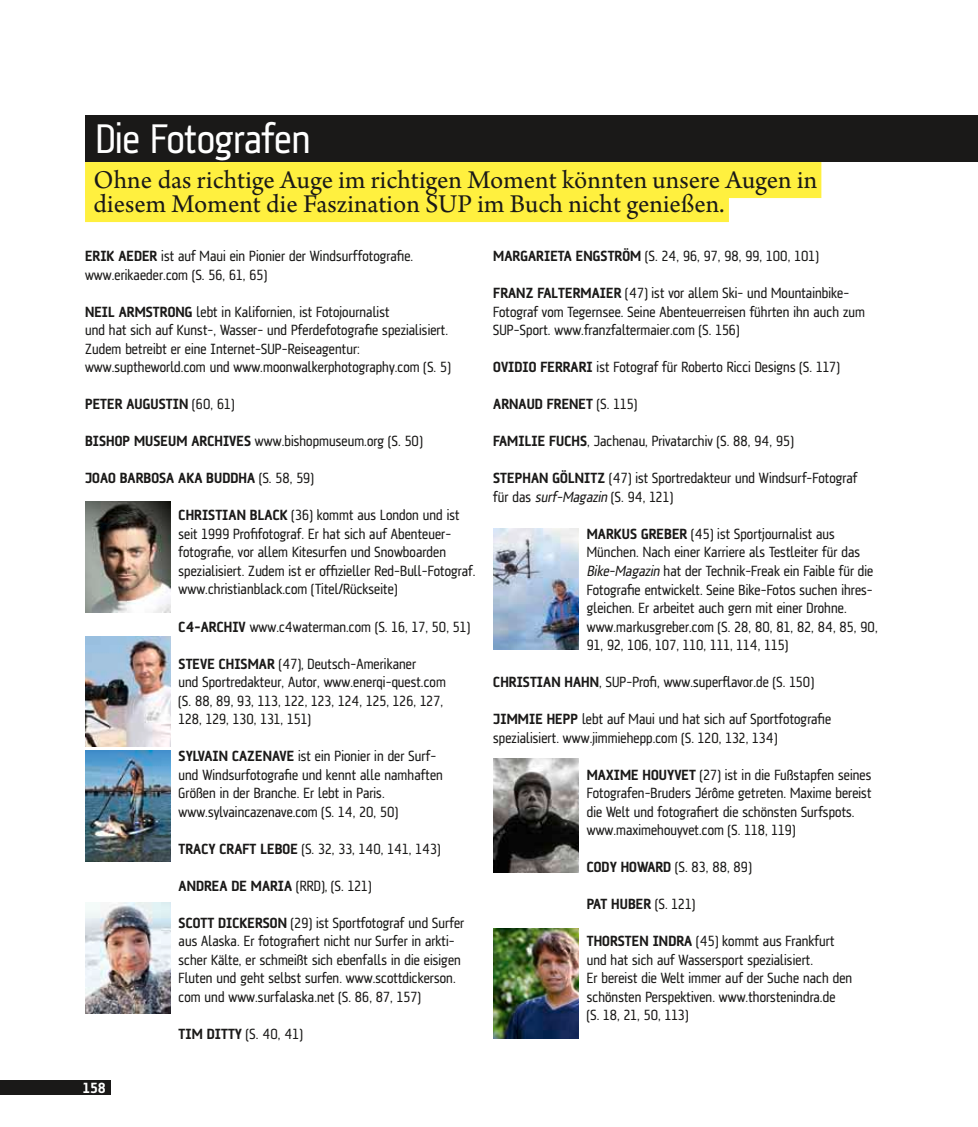
<style>
.page{position:relative;width:978px;height:1127px;background:#fff}
.page>*{position:absolute;margin:0;border:0;box-sizing:border-box;transform-origin:0 0}
.t1{font:42px "AF Klampenborg";color:#fff}
.t2{font:27px/24px "Arno Pro";letter-spacing:.005em;color:#1a1918}
.t3{font:15px/18.5px "AF Klampenborg";letter-spacing:.005em;color:#1a1918}
.t4{font:700 15px "AF Klampenborg";letter-spacing:.005em;color:#1a1918}
.t5{font:700 15px "AF Klampenborg";color:#fff}
.s1{font-weight:700}
.s2{font-weight:400}
.s3{font-style:italic}
</style>
<div class="page">
<div style="left:0;top:1080px;width:111px;height:15px;background:#1a1918"></div>
<div style="left:85px;top:115px;width:893px;height:47px;background:#1a1918"></div>
<div style="left:85px;top:162px;width:736px;height:36px;background:#fff03f"></div>
<div style="left:85px;top:186px;width:644px;height:36px;background:#fff03f"></div>
<img style="left:493px;top:928px;width:85px;height:111px">
<img style="left:493px;top:528px;width:85px;height:121px">
<img style="left:85px;top:502px;width:85px;height:110px">
<img style="left:85px;top:751px;width:85px;height:110px">
<img style="left:85px;top:902px;width:85px;height:111px">
<img style="left:493px;top:758px;width:85px;height:114px">
<img style="left:85px;top:636px;width:85px;height:111px">
<h1 class="t1" style="left:96px;top:115px;width:216px">Die Fotografen</h1>
<h2 class="t2" style="left:94px;top:169px;width:725px">Ohne das richtige Auge im richtigen Moment könnten unsere Augen in diesem Moment die Faszination SUP im Buch nicht genießen.</h2>
<p class="t3" style="left:85px;top:246px;width:330px"><span class="s1">ERIK AEDER</span> ist auf Maui ein Pionier der Windsurffotografie. www.erikaeder.com (S. 56, 61, 65)</p>
<p class="t4" style="left:85px;top:303px;width:44px">NEIL ARMS</p>
<p class="t4" style="left:493px;top:247px;width:131px">MARGARIETA ENGSTRÖM</p>
<p class="t3" style="left:645px;top:246px;width:175px">(S. 24, 96, 97, 98, 99, 100, 101)</p>
<p class="t3" style="left:493px;top:283px;width:373px"><span class="s1">FRANZ FALTERMAIER</span> (47) ist vor allem Ski- und Mountainbike-<br>Fotograf vom Tegernsee. Seine Abenteuerreisen führten ihn auch zum<br>SUP-Sport. www.franzfaltermaier.com (S. 156)</p>
<p class="t3" style="left:493px;top:357px;width:348px"><span class="s1">OVIDIO FERRARI</span> ist Fotograf für Roberto Ricci Designs (S. 117)</p>
<p class="t4" style="left:493px;top:395px;width:145px">ARNAUD FRENET <span class="s2">(S. 115)</span></p>
<p class="t3" style="left:493px;top:431px;width:302px"><span class="s1">FAMILIE FUCHS</span>, Jachenau, Privatarchiv (S. 88, 94, 95)</p>
<p class="t3" style="left:493px;top:468px;width:366px"><span class="s1">STEPHAN GÖLNITZ</span> (47) ist Sportredakteur und Windsurf-Fotograf für das <span class="s3">surf-Magazin</span> (S. 94, 121)</p>
<p class="t4" style="left:587px;top:525px;width:63px">MARKUS GREBER</p>
<p class="t3" style="left:85px;top:302px;width:367px;text-indent:68px"><span class="s1">TRONG</span> lebt in Kalifornien, ist Fotojournalist<br>und hat sich auf Kunst-, Wasser- und Pferdefotografie spezialisiert.<br>Zudem betreibt er eine Internet-SUP-Reiseagentur: www.suptheworld.com und www.moonwalkerphotography.com (S. 5)</p>
<p class="t4" style="left:85px;top:395px;width:151px">PETER AUGUSTIN <span class="s2">(60, 61)</span></p>
<p class="t4" style="left:85px;top:432px;width:116px">BISHOP MUSEUM ARCH</p>
<p class="t3" style="left:223px;top:432px;width:201px"><span class="s1">IVES</span> www.bishopmuseum.org (S. 50)</p>
<p class="t4" style="left:85px;top:470px;width:60px">JOAO BARBOS</p>
<p class="t4" style="left:166px;top:470px;width:149px">A AKA BUDDHA <span class="s2">(S. 58, 59)</span></p>
<p class="t3" style="left:179px;top:506px;width:298px"><span class="s1">CHRISTIAN BLACK</span> (36) kommt aus London und ist seit 1999 Profifotograf. Er hat sich auf Abenteuer&shy;fotografie, vor allem Kitesurfen und Snowboarden spezialisiert. Zudem ist er offizieller Red-Bull-Fotograf. www.christianblack.com (Titel/Rückseite)</p>
<p class="t4" style="left:179px;top:618px;width:31px">C4-ARCH</p>
<p class="t3" style="left:232px;top:617px;width:239px"><span class="s1">IV</span> www.c4waterman.com (S. 16, 17, 50, 51)</p>
<p class="t4" style="left:179px;top:655px;width:22px">STEVE</p>
<p class="t3" style="left:587px;top:524px;width:292px;text-indent:104px">(45) ist Sportjournalist aus München. Nach einer Karriere als Testleiter für das <span class="s3">Bike-Magazin</span> hat der Technik-Freak ein Faible für die Fotografie entwickelt. Seine Bike-Fotos suchen ihres&shy;gleichen. Er arbeitet auch gern mit einer Drohne. www.markusgreber.com (S. 28, 80, 81, 82, 84, 85, 90, 91, 92, 106, 107, 110, 111, 114, 115)</p>
<p class="t3" style="left:493px;top:672px;width:322px"><span class="s1">CHRISTIAN HAHN</span>, SUP-Profi, www.superflavor.de (S. 150)</p>
<p class="t3" style="left:493px;top:709px;width:340px"><span class="s1">JIMMIE HEPP</span> lebt auf Maui und hat sich auf Sportfotografie spezialisiert. www.jimmiehepp.com (S. 120, 132, 134)</p>
<p class="t3" style="left:587px;top:765px;width:286px"><span class="s1">MAXIME HOUYVET</span> (27) ist in die Fußstapfen seines Fotografen-Bruders Jérôme getreten. Maxime bereist die Welt und fotografiert die schönsten Surfspots. www.maximehouyvet.com (S. 118, 119)</p>
<p class="t3" style="left:587px;top:857px;width:166px"><span class="s1">CODY HOWARD</span> (S. 83, 88, 89)</p>
<p class="t4" style="left:587px;top:895px;width:50px">PAT HUBER</p>
<p class="t3" style="left:655px;top:895px;width:42px">(S. 121)</p>
<p class="t4" style="left:587px;top:932px;width:9px">THORS</p>
<p class="t3" style="left:179px;top:654px;width:269px;text-indent:40px"><span class="s1">CHISMAR</span> (47), Deutsch-Amerikaner<br>und Sportredakteur, Autor, www.enerqi-quest.com (S. 88, 89, 93, 113, 122, 123, 124, 125, 126, 127, 128, 129, 130, 131, 151)</p>
<p class="t3" style="left:179px;top:746px;width:266px"><span class="s1">SYLVAIN CAZENAVE</span> ist ein Pionier in der Surf&shy;und Windsurfotografie und kennt alle namhaften Größen in der Branche. Er lebt in Paris. www.sylvaincazenave.com (S. 14, 20, 50)</p>
<p class="t4" style="left:179px;top:840px;width:91px">TRACY CRAFT LEBOE</p>
<p class="t3" style="left:302px;top:839px;width:140px">(S. 32, 33, 140, 141, 143)</p>
<p class="t4" style="left:179px;top:877px;width:194px">ANDREA DE MARIA <span class="s2">(RRD), (S. 121)</span></p>
<p class="t4" style="left:179px;top:914px;width:63px">SCOTT DICKERSO</p>
<p class="t3" style="left:179px;top:913px;width:287px;text-indent:99px"><span class="s1">N</span> (29) ist Sportfotograf und Surfer aus Alaska. Er fotografiert nicht nur Surfer in arkti&shy;scher Kälte, er schmeißt sich ebenfalls in die eisigen Fluten und geht selbst surfen. www.scottdickerson. com und www.surfalaska.net (S. 86, 87, 157)</p>
<p class="t3" style="left:179px;top:1024px;width:126px"><span class="s1">TIM DITTY</span> (S. 40, 41)</p>
<p class="t3" style="left:587px;top:932px;width:267px;text-indent:38px"><span class="s1">TEN INDRA</span> (45) kommt aus Frankfurt und hat sich auf Wassersport spezialisiert.<br>Er bereist die Welt immer auf der Suche nach den schönsten Perspektiven. www.thorstenindra.de<br>(S. 18, 21, 50, 113)</p>
<p class="t5" style="left:83px;top:1079px;width:24px">158</p>
</div>
